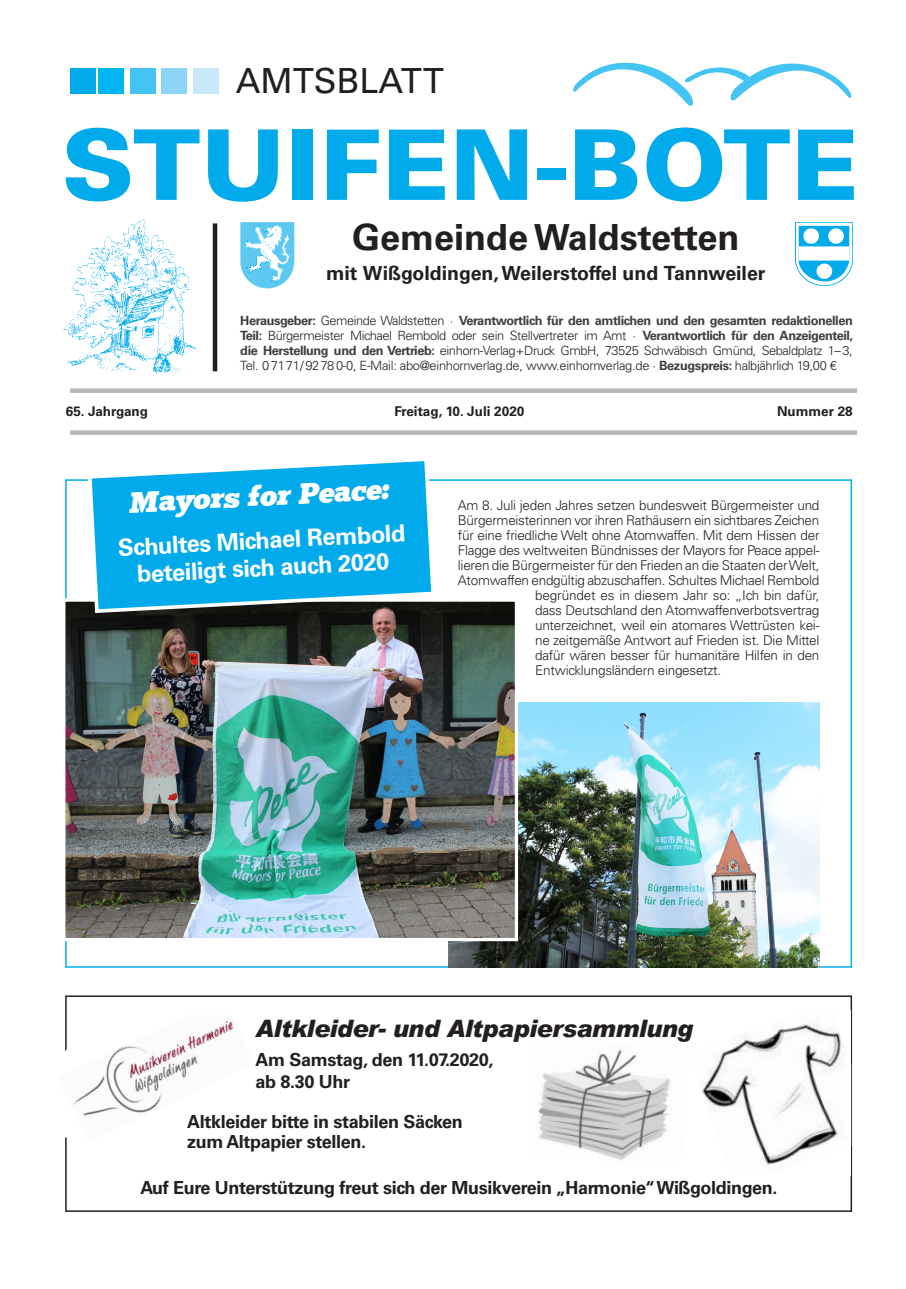
<style>
.page{position:relative;width:906px;height:1289px;background:#fff}
.page>*{position:absolute;margin:0;border:0;box-sizing:border-box;transform-origin:0 0}
.t1{font:900 97.5px "Univers LT";letter-spacing:.005em;color:#00aaeb;scale:1.04 1}
.t2{font:700 36px "Univers LT";color:#231f20}
.t3{font:34.65px "Univers LT";color:#231f20}
.t4{font:italic 29.1px "Merit";color:#fff}
.t5{font:italic 900 24px "Arial";letter-spacing:-.025em;color:#231f20}
.t6{font:700 23.7px/27.3px "Univers LT";color:#fff;text-align:center}
.t7{font:700 19.5px "Univers LT";color:#231f20}
.t8{font:700 18px/22.5px "Univers LT";letter-spacing:-.02em;color:#231f20}
.t9{font:300 13.5px "Univers LT";letter-spacing:-.02em;color:#231f20}
.t10{font:700 13.5px "Univers LT";color:#231f20}
.t11{font:300 12.75px/15px "Univers LT";letter-spacing:-.025em;color:#231f20;text-align:justify}
.s1{font-weight:700;color:#3e3e3f}
</style>
<div class="page">
<div style="left:70px;top:430px;width:787px;height:5px;background:#b6b7bb"></div>
<div style="left:70px;top:388px;width:787px;height:5px;background:#b6b7bb"></div>
<img style="left:63px;top:219px;width:134px;height:155px">
<hr style="left:213px;top:223px;width:4px;height:148px;background:#231f20">
<svg style="left:573px;top:62px;width:278px;height:44px"></svg>
<svg style="left:240px;top:222px;width:54px;height:66px"></svg>
<img style="left:796px;top:222px;width:57px;height:64px">
<div style="left:70px;top:68px;width:26px;height:26px;background:#00aaeb"></div>
<div style="left:98px;top:68px;width:25px;height:26px;background:#00b6ee"></div>
<div style="left:130px;top:68px;width:25px;height:26px;background:#44c4f2"></div>
<div style="left:162px;top:68px;width:25px;height:26px;background:#8dd5f6"></div>
<div style="left:193px;top:68px;width:26px;height:26px;background:#c6e8f9"></div>
<div style="left:65px;top:995px;width:787px;height:216px;border:2px solid #231f20"></div>
<img style="left:65px;top:1015px;width:169px;height:122px">
<img style="left:700px;top:1010px;width:151px;height:165px">
<img style="left:538px;top:1049px;width:132px;height:111px">
<img style="left:448px;top:702px;width:371px;height:265px">
<img style="left:66px;top:602px;width:448px;height:335px">
<div style="left:62px;top:598px;width:456px;height:343px;border:3px solid #fff"></div>
<svg style="left:86px;top:461px;width:351px;height:154px;background:#1faadf"></svg>
<h3 class="t3" style="left:236px;top:60px;width:210px">AMTSBLATT</h3>
<h1 class="t1" style="left:61px;top:104px;width:768px">STUIFEN-BOTE</h1>
<h2 class="t2" style="left:352px;top:217px;width:389px">Gemeinde Waldstetten</h2>
<h3 class="t7" style="left:326px;top:262px;width:441px">mit Wißgoldingen, Weilerstoffel und Tannweiler</h3>
<p class="t11" style="left:240px;top:313px;width:614px"><span class="s1">Herausgeber:</span> Gemeinde Waldstetten · <span class="s1">Verantwortlich für den amtlichen und den gesamten redaktionellen Teil:</span> Bürgermeister Michael Rembold oder sein Stellvertreter im Amt · <span class="s1">Verantwortlich für den Anzeigenteil, die Herstellung und den Vertrieb:</span> einhorn-Verlag+Druck GmbH, 73525 Schwäbisch Gmünd, Sebaldplatz 1–3, Tel. 07171/92780-0, E-Mail: abo@einhornverlag.de, www.einhornverlag.de · <span class="s1">Bezugspreis:</span> halbjährlich 19,00 €</p>
<p class="t10" style="left:66px;top:403px;width:84px">65. Jahrgang</p>
<p class="t10" style="left:394px;top:403px;width:131px">Freitag, 10. Juli 2020</p>
<p class="t10" style="left:777px;top:403px;width:77px">Nummer 28</p>
<h3 class="t4" style="left:129px;top:486px;width:261px;rotate:-3deg">Mayors for Peace:</h3>
<h3 class="t6" style="left:117px;top:534px;width:289px;rotate:-3deg">Schultes Michael Rembold beteiligt sich auch 2020</h3>
<p class="t9" style="left:458px;top:496px;width:363px">Am 8. Juli jeden Jahres setzen bundesweit Bürgermeister und</p>
<p class="t9" style="left:458px;top:511px;width:363px">Bürgermeisterinnen vor ihren Rathäusern ein sichtbares Zeichen</p>
<p class="t9" style="left:458px;top:526px;width:363px">für eine friedliche Welt ohne Atomwaffen. Mit dem Hissen der</p>
<p class="t9" style="left:458px;top:541px;width:363px">Flagge des weltweiten Bündnisses der Mayors for Peace appel-</p>
<p class="t9" style="left:458px;top:556px;width:363px">lieren die Bürgermeister für den Frieden an die Staaten der Welt,</p>
<p class="t9" style="left:458px;top:571px;width:363px">Atomwaffen endgültig abzuschaffen. Schultes Michael Rembold</p>
<p class="t9" style="left:535px;top:586px;width:286px">begründet es in diesem Jahr so: „Ich bin dafür,</p>
<p class="t9" style="left:535px;top:601px;width:286px">dass Deutschland den Atomwaffenverbotsvertrag</p>
<p class="t9" style="left:535px;top:616px;width:286px">unterzeichnet, weil ein atomares Wettrüsten kei-</p>
<p class="t9" style="left:535px;top:631px;width:286px">ne zeitgemäße Antwort auf Frieden ist. Die Mittel</p>
<p class="t9" style="left:535px;top:646px;width:286px">dafür wären besser für humanitäre Hilfen in den</p>
<p class="t9" style="left:535px;top:661px;width:188px">Entwicklungsländern eingesetzt.</p>
<h3 class="t5" style="left:255px;top:1013px;width:439px">Altkleider- und Altpapiersammlung</h3>
<h3 class="t8" style="left:255px;top:1048px;width:239px">Am Samstag, den 11.07.2020, ab 8.30 Uhr</h3>
<h3 class="t8" style="left:187px;top:1112px;width:277px;line-height:19.5px">Altkleider bitte in stabilen Säcken zum Altpapier stellen.</h3>
<h3 class="t8" style="left:140px;top:1176px;width:638px">Auf Eure Unterstützung freut sich der Musikverein „Harmonie“ Wißgoldingen.</h3>
</div>
